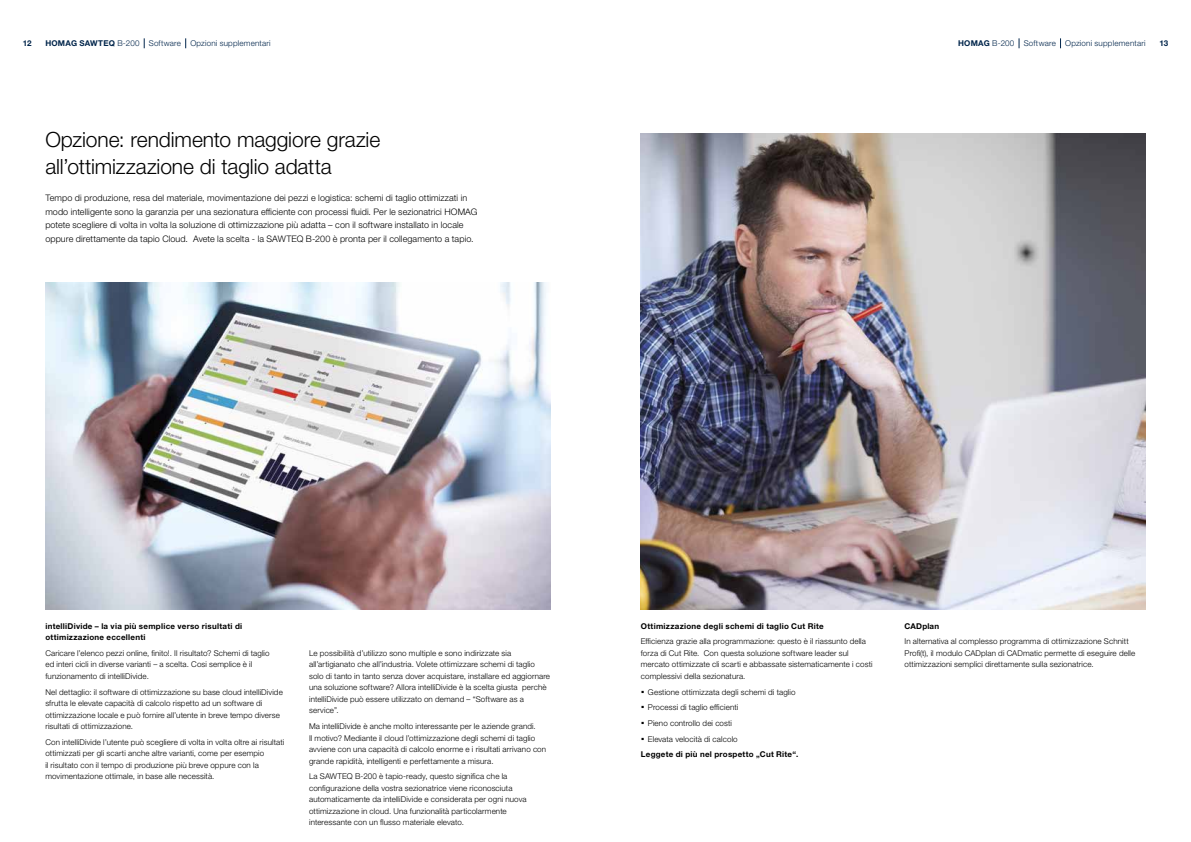
<style>
.page{position:relative;width:1191px;height:842px;background:#fff}
.page>*{position:absolute;margin:0;border:0;box-sizing:border-box;transform-origin:0 0}
.t1{font:300 21px/27.2px "Helvetica Neue LTW1 G";letter-spacing:-.005em;color:#000}
.t2{font:300 9px/13.6px "Helvetica Neue LTW1 G";letter-spacing:.01em;color:#000}
.t3{font:300 8px/11.5px "Helvetica Neue LTW1 G";letter-spacing:.015em;color:#000}
.t4{font:700 8px/11.5px "Helvetica Neue LTW1 G";letter-spacing:.03em;color:#000}
.t5{font:300 8px "Helvetica Neue LTW1 G";letter-spacing:.025em;color:#00254b}
.t6{font:700 8px "Helvetica Neue LTW1 G";color:#00254b}
.s1{font-weight:700}
.s2{font-weight:700;font-size:14px}
</style>
<div class="page">
<img style="left:641px;top:133px;width:504px;height:476px">
<img style="left:45px;top:283px;width:505px;height:326px">
<p class="t5" style="left:45px;top:39px;width:227px"><span class="s1">HOMAG SAWTEQ</span> B-200 Software Opzioni supplementari</p>
<p class="t5" style="left:958px;top:39px;width:189px"><span class="s1">HOMAG</span> B-200 Software Opzioni supplementari</p>
<p class="t6" style="left:23px;top:39px;width:10px">12</p>
<p class="t6" style="left:1159px;top:39px;width:10px">13</p>
<h1 class="t1" style="left:45px;top:126px;width:336px">Opzione: rendimento maggiore grazie all’ottimizzazione di taglio adatta</h1>
<p class="t2" style="left:45px;top:191px;width:433px">Tempo di produzione, resa del materiale, movimentazione dei pezzi e logistica: schemi di taglio ottimizzati in modo intelligente sono la garanzia per una sezionatura efficiente con processi fluidi. Per le sezionatrici HOMAG potete scegliere di volta in volta la soluzione di ottimizzazione più adatta – con il software installato in locale oppure direttamente da tapio Cloud. Avete la scelta - la SAWTEQ B-200 è pronta per il collegamento a tapio.</p>
<p class="t4" style="left:45px;top:620px;width:198px">intelliDivide – la via più semplice verso risultati di ottimizzazione eccellenti</p>
<p class="t3" style="left:45px;top:647px;width:226px">Caricare l’elenco pezzi online, finito!. Il risultato? Schemi di taglio ed interi cicli in diverse varianti – a scelta. Cosi semplice è il funzionamento di intelliDivide.</p>
<p class="t3" style="left:45px;top:686px;width:239px">Nel dettaglio: il software di ottimizzazione su base cloud intelliDivide sfrutta le elevate capacità di calcolo rispetto ad un software di ottimizzazione locale e può fornire all’utente in breve tempo diverse risultati di ottimizzazione.</p>
<p class="t3" style="left:45px;top:736px;width:240px">Con intelliDivide l’utente può scegliere di volta in volta oltre ai risultati ottimizzati per gli scarti anche altre varianti, come per esempio<br>il risultato con il tempo di produzione più breve oppure con la movimentazione ottimale, in base alle necessità.</p>
<p class="t3" style="left:309px;top:647px;width:242px">Le possibilità d’utilizzo sono multiple e sono indirizzate sia all’artigianato che all’industria. Volete ottimizzare schemi di taglio solo di tanto in tanto senza dover acquistare, installare ed aggiornare una soluzione software? Allora intelliDivide è la scelta giusta perchè intelliDivide può essere utilizzato on demand – “Software as a service”.</p>
<p class="t3" style="left:309px;top:720px;width:239px">Ma intelliDivide è anche molto interessante per le aziende grandi.<br>Il motivo? Mediante il cloud l’ottimizzazione degli schemi di taglio avviene con una capacità di calcolo enorme e i risultati arrivano con grande rapidità, intelligenti e perfettamente a misura.</p>
<p class="t3" style="left:309px;top:771px;width:219px">La SAWTEQ B-200 è tapio-ready, questo significa che la configurazione della vostra sezionatrice viene riconosciuta automaticamente da intelliDivide e considerata per ogni nuova ottimizzazione in cloud. Una funzionalità particolarmente interessante con un flusso materiale elevato.</p>
<p class="t4" style="left:641px;top:620px;width:184px">Ottimizzazione degli schemi di taglio Cut Rite</p>
<p class="t3" style="left:641px;top:636px;width:233px">Efficienza grazie alla programmazione: questo è il riassunto della forza di Cut Rite. Con questa soluzione software leader sul mercato ottimizzate cli scarti e abbassate sistematicamente i costi complessivi della sezionatura.</p>
<p class="t3" style="left:641px;top:684px;width:159px;line-height:15.6px"><span class="s2">·</span> Gestione ottimizzata degli schemi di taglio <span class="s2">·</span> Processi di taglio efficienti<br><span class="s2">·</span> Pieno controllo dei costi<br><span class="s2">·</span> Elevata velocità di calcolo<br><span class="s1">Leggete di più nel prospetto „Cut Rite“.</span></p>
<p class="t4" style="left:904px;top:620px;width:36px">CADplan</p>
<p class="t3" style="left:904px;top:636px;width:232px">In alternativa al complesso programma di ottimizzazione Schnitt<br>Profi(t), il modulo CADplan di CADmatic permette di eseguire delle ottimizzazioni semplici direttamente sulla sezionatrice.</p>
</div>
